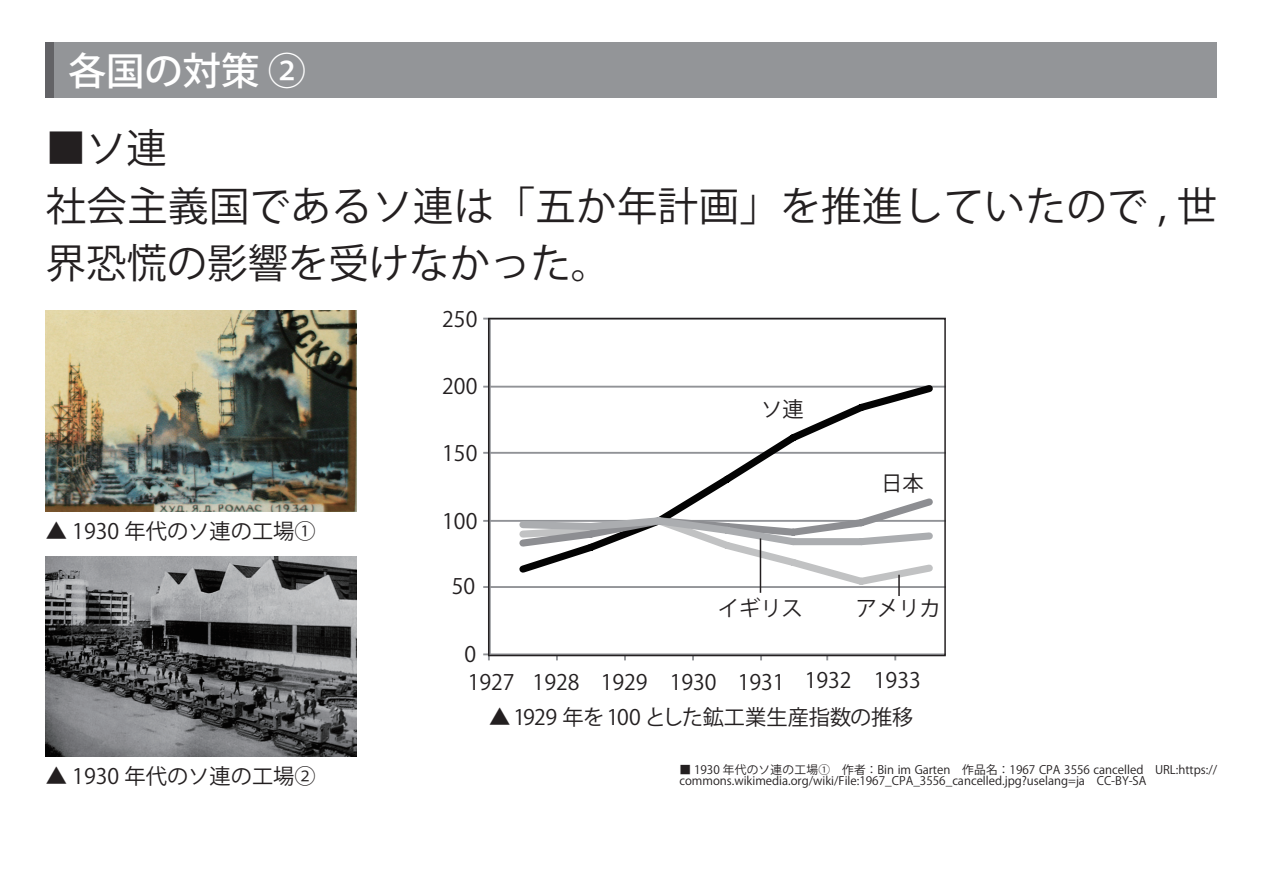
<style>
.page{position:relative;width:1263px;height:893px;background:#fff}
.page>*{position:absolute;margin:0;border:0;box-sizing:border-box;transform-origin:0 0}
.t1{font:40.35px/57.4px "Koz Go Pr 6 N";letter-spacing:.01em;color:#231f20}
.t2{font:500 38.25px "Koz Go Pr 6 N";color:#fff}
.t3{font:21.3px "Koz Go Pr 6 N";color:#231f20}
.t4{font:18.9px "Calibri";color:#030303}
.t5{font:11.7px/11.7px "Koz Go Pr 6 N";color:#231f20}
</style>
<div class="page">
<img style="left:46px;top:310px;width:310px;height:201px">
<img style="left:46px;top:556px;width:310px;height:201px">
<svg style="left:483px;top:317px;width:463px;height:344px"></svg>
<div style="left:488px;top:318px;width:458px;height:338px;border:1px solid #231f20"></div>
<hr style="left:898px;top:575px;width:2px;height:21px;background:#231f20">
<hr style="left:760px;top:538px;width:1px;height:55px;background:#231f20">
<div style="left:46px;top:43px;width:1171px;height:55px;background:#939598"></div>
<div style="left:46px;top:43px;width:8px;height:55px;background:#636366"></div>
<h2 class="t2" style="left:68px;top:49px;width:240px">各国の対策 ②</h2>
<h1 class="t1" style="left:46px;top:120px;width:1173px">■ソ連<br>社会主義国であるソ連は「五か年計画」を推進していたので , 世界恐慌の影響を受けなかった。</h1>
<h3 class="t3" style="left:442px;top:307px;width:37px">250</h3>
<h3 class="t4" style="left:443px;top:308px;width:30px">250</h3>
<h3 class="t3" style="left:46px;top:519px;width:272px">▲ 1930 年代のソ連の工場①</h3>
<h3 class="t3" style="left:46px;top:764px;width:272px">▲ 1930 年代のソ連の工場②</h3>
<h3 class="t3" style="left:442px;top:374px;width:37px">200</h3>
<h3 class="t4" style="left:443px;top:375px;width:30px">200</h3>
<h3 class="t3" style="left:442px;top:441px;width:37px">150</h3>
<h3 class="t4" style="left:443px;top:442px;width:30px">150</h3>
<h3 class="t3" style="left:442px;top:509px;width:37px">100</h3>
<h3 class="t4" style="left:443px;top:509px;width:30px">100</h3>
<h3 class="t3" style="left:452px;top:574px;width:25px">50</h3>
<h3 class="t4" style="left:453px;top:577px;width:21px">50</h3>
<h3 class="t3" style="left:465px;top:642px;width:13px">0</h3>
<h3 class="t4" style="left:463px;top:644px;width:11px">0</h3>
<h3 class="t3" style="left:761px;top:397px;width:44px">ソ連</h3>
<h3 class="t3" style="left:881px;top:471px;width:44px">日本</h3>
<h3 class="t3" style="left:718px;top:596px;width:87px">イギリス</h3>
<h3 class="t3" style="left:856px;top:596px;width:87px">アメリカ</h3>
<h3 class="t3" style="left:468px;top:670px;width:454px">1927 1928 1929 1930 1931 1932 1933</h3>
<h3 class="t3" style="left:489px;top:705px;width:426px">▲ 1929 年を 100 とした鉱工業生産指数の推移</h3>
<p class="t5" style="left:679px;top:764px;width:539px">■ 1930 年代のソ連の工場①　作者：Bin im Garten　作品名：1967 CPA 3556 cancelled　URL:https:// commons.wikimedia.org/wiki/File:1967_CPA_3556_cancelled.jpg?uselang=ja　CC-BY-SA</p>
</div>
